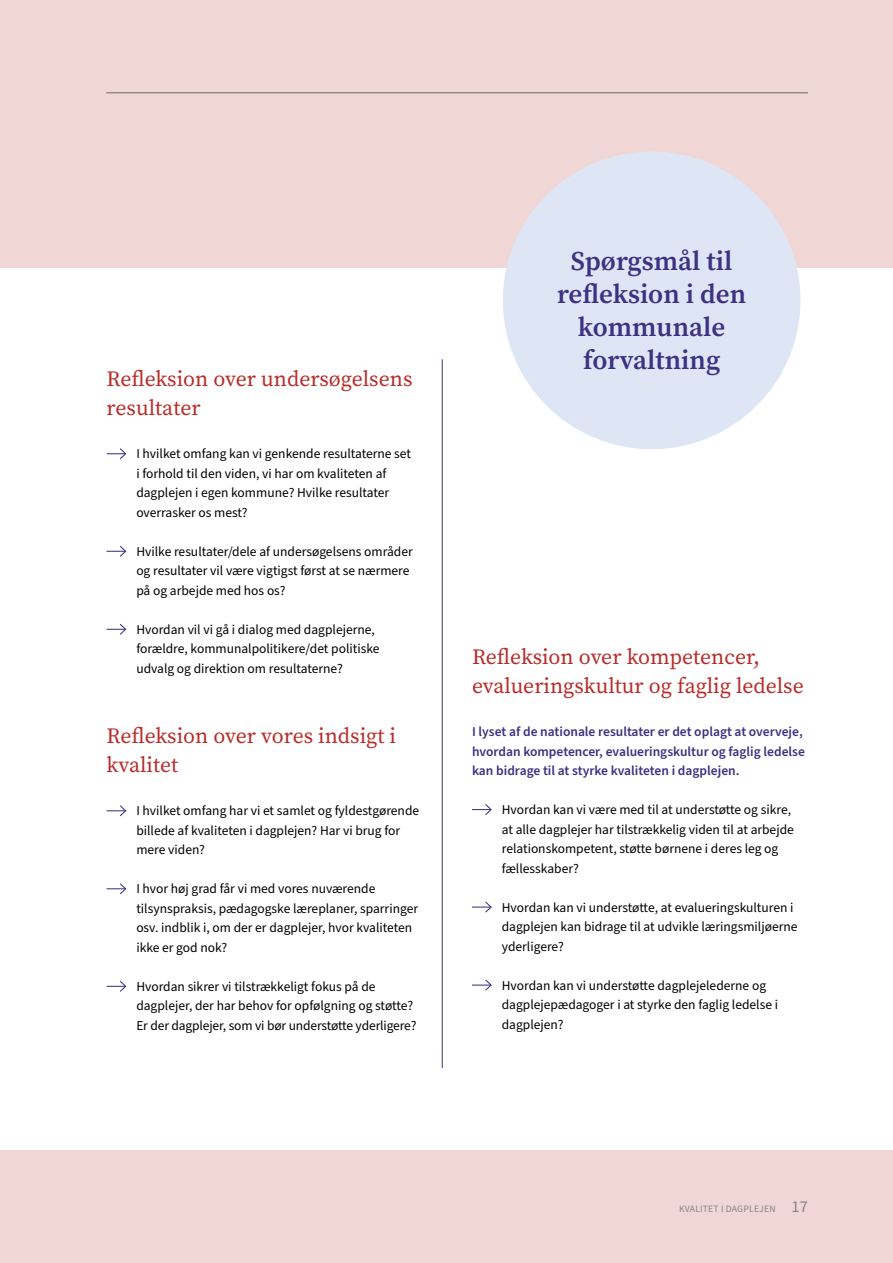
<style>
.page{position:relative;width:893px;height:1263px;background:#f0d6d4}
.page>*{position:absolute;margin:0;border:0;box-sizing:border-box;transform-origin:0 0}
.MANCHET{font:600 27px/33px "Source Serif Pro";color:#3f3182;text-align:center}
.MANCHET-2{font:21.75px/28.5px "Source Serif Pro";color:#b72d2b}
.BRØD{font:13.5px/19.5px "Source Sans Pro";color:#000}
.BRØD-2{font:600 13.5px/19.5px "Source Sans Pro";color:#3f3182}
.t1{font:9.75px "Source Sans Pro";letter-spacing:.015em;color:#878787}
.s1{font-size:16.5px}
</style>
<div class="page">
<div style="left:0;top:269px;width:893px;height:881px;background:#fff"></div>
<hr style="left:106px;top:93px;width:702px;height:1px;background:#6c6f59">
<svg style="left:107px;top:448px;width:20px;height:12px"></svg>
<svg style="left:107px;top:545px;width:20px;height:12px"></svg>
<svg style="left:107px;top:623px;width:20px;height:12px"></svg>
<svg style="left:107px;top:805px;width:20px;height:12px"></svg>
<svg style="left:107px;top:883px;width:20px;height:12px"></svg>
<svg style="left:107px;top:981px;width:20px;height:11px"></svg>
<div style="left:503px;top:152px;width:297px;height:297px;background:#dee6f6;border-radius:50%"></div>
<svg style="left:472px;top:804px;width:20px;height:11px"></svg>
<svg style="left:472px;top:901px;width:20px;height:12px"></svg>
<svg style="left:472px;top:979px;width:20px;height:12px"></svg>
<hr style="left:442px;top:359px;width:1px;height:709px;background:#3f3182">
<p class="MANCHET-2" style="left:107px;top:365px;width:307px">Refleksion over undersøgelsens resultater</p>
<p class="BRØD" style="left:136px;top:444px;width:276px">I hvilket omfang kan vi genkende resultaterne set i forhold til den viden, vi har om kvaliteten af dagplejen i egen kommune? Hvilke resultater overrasker os mest?</p>
<p class="BRØD" style="left:136px;top:542px;width:278px">Hvilke resultater/dele af undersøgelsens områder og resultater vil være vigtigst først at se nærmere på og arbejde med hos os?</p>
<p class="BRØD" style="left:136px;top:620px;width:245px">Hvordan vil vi gå i dialog med dagplejerne, forældre, kommunalpolitikere/det politiske udvalg og direktion om resultaterne?</p>
<p class="MANCHET-2" style="left:107px;top:722px;width:291px">Refleksion over vores indsigt i kvalitet</p>
<p class="BRØD" style="left:136px;top:801px;width:284px">I hvilket omfang har vi et samlet og fyldestgørende billede af kvaliteten i dagplejen? Har vi brug for mere viden?</p>
<p class="BRØD" style="left:136px;top:879px;width:283px">I hvor høj grad får vi med vores nuværende tilsynspraksis, pædagogske læreplaner, sparringer osv. indblik i, om der er dagplejer, hvor kvaliteten ikke er god nok?</p>
<p class="BRØD" style="left:136px;top:977px;width:282px">Hvordan sikrer vi tilstrækkeligt fokus på de dagplejer, der har behov for opfølgning og støtte?<br>Er der dagplejer, som vi bør understøtte yderligere?</p>
<p class="MANCHET" style="left:557px;top:244px;width:191px">Spørgsmål til refleksion i den kommunale forvaltning</p>
<p class="MANCHET-2" style="left:472px;top:642px;width:333px">Refleksion over kompetencer, evalueringskultur og faglig ledelse</p>
<p class="BRØD-2" style="left:472px;top:722px;width:334px">I lyset af de nationale resultater er det oplagt at overveje, hvordan kompetencer, evalueringskultur og faglig ledelse kan bidrage til at styrke kvaliteten i dagplejen.</p>
<p class="BRØD" style="left:502px;top:800px;width:294px">Hvordan kan vi være med til at understøtte og sikre, at alle dagplejer har tilstrækkelig viden til at arbejde relationskompetent, støtte børnene i deres leg og fællesskaber?</p>
<p class="BRØD" style="left:502px;top:898px;width:297px">Hvordan kan vi understøtte, at evalueringskulturen i dagplejen kan bidrage til at udvikle læringsmiljøerne yderligere?</p>
<p class="BRØD" style="left:502px;top:976px;width:278px">Hvordan kan vi understøtte dagplejelederne og dagplejepædagoger i at styrke den faglig ledelse i dagplejen?</p>
<p class="t1" style="left:679px;top:1202px;width:130px">KVALITET I DAGPLEJEN <span class="s1">17</span></p>
</div>
